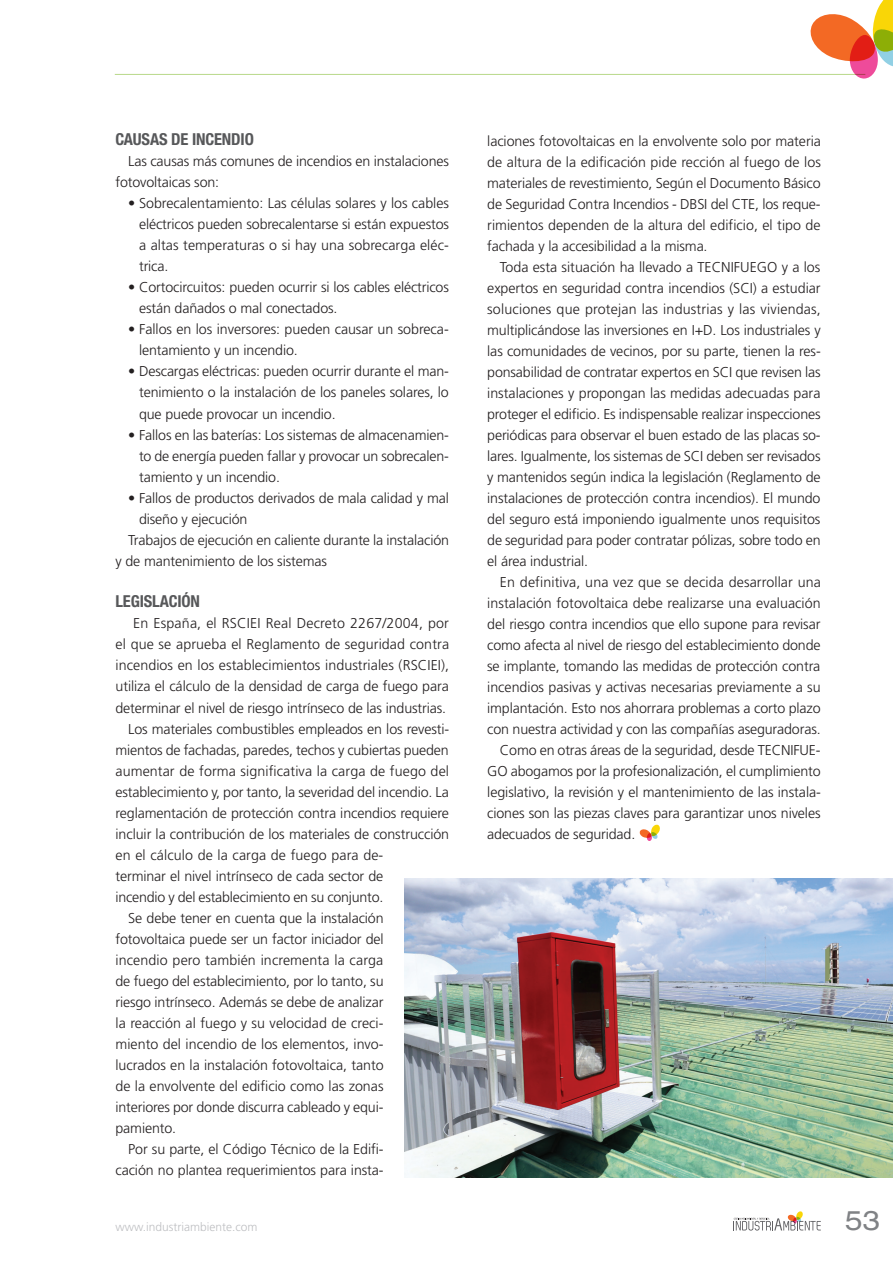
<style>
.page{position:relative;width:893px;height:1263px;background:#fff}
.page>*{position:absolute;margin:0;border:0;box-sizing:border-box;transform-origin:0 0}
.t1{font:expanded 27px "Helvetica Neue LT Std";color:#808285}
.t2{font:700 condensed 16.5px "Helvetica Neue LT Std";letter-spacing:-.01em;color:#57585a}
.t3{font:300 14.25px/21px "Frutiger";letter-spacing:-.01em;color:#231f20;text-align:justify}
.t4{font:300 14.25px "Frutiger";letter-spacing:.01em;color:#231f20}
.t5{font:300 12px "Frutiger";color:#bebfc2}
</style>
<div class="page">
<svg style="left:733px;top:1211px;width:88px;height:19px"></svg>
<hr style="left:115px;top:74px;width:750px;height:1px;background:#b8d989">
<svg style="left:810px;top:0;width:83px;height:79px"></svg>
<svg style="left:639px;top:824px;width:21px;height:17px"></svg>
<img style="left:405px;top:879px;width:488px;height:299px">
<p class="t2" style="left:116px;top:130px;width:140px">CAUSAS DE INCENDIO</p>
<p class="t3" style="left:116px;top:151px;width:335px;text-indent:13px">Las causas más comunes de incendios en instalaciones fotovoltaicas son:</p>
<p class="t3" style="left:139px;top:193px;width:311px;text-indent:-11px">• Sobrecalentamiento: Las células solares y los cables eléctricos pueden sobrecalentarse si están expuestos a altas temperaturas o si hay una sobrecarga eléc&shy;trica.</p>
<p class="t3" style="left:139px;top:277px;width:311px;text-indent:-11px">• Cortocircuitos: pueden ocurrir si los cables eléctricos están dañados o mal conectados.</p>
<p class="t3" style="left:139px;top:319px;width:311px;text-indent:-11px">• Fallos en los inversores: pueden causar un sobreca&shy;lentamiento y un incendio.</p>
<p class="t3" style="left:139px;top:361px;width:311px;text-indent:-11px">• Descargas eléctricas: pueden ocurrir durante el man&shy;tenimiento o la instalación de los paneles solares, lo que puede provocar un incendio.</p>
<p class="t3" style="left:139px;top:424px;width:311px;text-indent:-11px">• Fallos en las baterías: Los sistemas de almacenamien&shy;to de energía pueden fallar y provocar un sobrecalen&shy;tamiento y un incendio.</p>
<p class="t3" style="left:128px;top:487px;width:322px">• Fallos de productos derivados de mala calidad y mal</p>
<p class="t3" style="left:139px;top:508px;width:110px">diseño y ejecución</p>
<p class="t3" style="left:128px;top:529px;width:322px">Trabajos de ejecución en caliente durante la instalación</p>
<p class="t3" style="left:116px;top:550px;width:213px">y de mantenimiento de los sistemas</p>
<p class="t2" style="left:116px;top:592px;width:86px">LEGISLACIÓN</p>
<p class="t4" style="left:133px;top:615px;width:317px">En España, el RSCIEI Real Decreto 2267/2004, por</p>
<p class="t3" style="left:116px;top:634px;width:335px">el que se aprueba el Reglamento de seguridad contra</p>
<p class="t3" style="left:116px;top:655px;width:335px">incendios en los establecimientos industriales (RSCIEI),</p>
<p class="t3" style="left:116px;top:676px;width:335px">utiliza el cálculo de la densidad de carga de fuego para</p>
<p class="t3" style="left:116px;top:697px;width:332px">determinar el nivel de riesgo intrínseco de las industrias.</p>
<p class="t3" style="left:128px;top:718px;width:322px">Los materiales combustibles empleados en los revesti-</p>
<p class="t3" style="left:116px;top:739px;width:335px">mientos de fachadas, paredes, techos y cubiertas pueden</p>
<p class="t3" style="left:116px;top:760px;width:335px">aumentar de forma significativa la carga de fuego del</p>
<p class="t3" style="left:116px;top:781px;width:335px">establecimiento y, por tanto, la severidad del incendio. La</p>
<p class="t3" style="left:116px;top:802px;width:335px">reglamentación de protección contra incendios requiere</p>
<p class="t3" style="left:116px;top:823px;width:335px">incluir la contribución de los materiales de construcción</p>
<p class="t3" style="left:116px;top:844px;width:269px">en el cálculo de la carga de fuego para de-</p>
<p class="t3" style="left:116px;top:865px;width:269px">terminar el nivel intrínseco de cada sector de</p>
<p class="t3" style="left:116px;top:886px;width:269px">incendio y del establecimiento en su conjunto.</p>
<p class="t3" style="left:128px;top:907px;width:257px">Se debe tener en cuenta que la instalación</p>
<p class="t3" style="left:116px;top:928px;width:270px">fotovoltaica puede ser un factor iniciador del</p>
<p class="t4" style="left:116px;top:951px;width:269px">incendio pero también incrementa la carga</p>
<p class="t3" style="left:116px;top:970px;width:270px">de fuego del establecimiento, por lo tanto, su</p>
<p class="t3" style="left:116px;top:991px;width:270px">riesgo intrínseco. Además se debe de analizar</p>
<p class="t3" style="left:116px;top:1012px;width:269px">la reacción al fuego y su velocidad de creci-</p>
<p class="t3" style="left:116px;top:1033px;width:270px">miento del incendio de los elementos, invo-</p>
<p class="t3" style="left:116px;top:1054px;width:270px">lucrados en la instalación fotovoltaica, tanto</p>
<p class="t3" style="left:116px;top:1075px;width:270px">de la envolvente del edificio como las zonas</p>
<p class="t3" style="left:116px;top:1096px;width:269px">interiores por donde discurra cableado y equi-</p>
<p class="t3" style="left:116px;top:1117px;width:62px">pamiento.</p>
<p class="t3" style="left:128px;top:1138px;width:257px">Por su parte, el Código Técnico de la Edifi-</p>
<p class="t3" style="left:115px;top:1159px;width:270px">cación no plantea requerimientos para insta-</p>
<p class="t3" style="left:487px;top:130px;width:335px">laciones fotovoltaicas en la envolvente solo por materia de altura de la edificación pide rección al fuego de los materiales de revestimiento, Según el Documento Básico de Seguridad Contra Incendios - DBSI del CTE, los reque&shy;rimientos dependen de la altura del edificio, el tipo de fachada y la accesibilidad a la misma.</p>
<p class="t3" style="left:487px;top:256px;width:335px;text-indent:13px">Toda esta situación ha llevado a TECNIFUEGO y a los expertos en seguridad contra incendios (SCI) a estudiar soluciones que protejan las industrias y las viviendas, multiplicándose las inversiones en I+D. Los industriales y las comunidades de vecinos, por su parte, tienen la res&shy;ponsabilidad de contratar expertos en SCI que revisen las instalaciones y propongan las medidas adecuadas para proteger el edificio. Es indispensable realizar inspecciones periódicas para observar el buen estado de las placas so&shy;lares. Igualmente, los sistemas de SCI deben ser revisados y mantenidos según indica la legislación (Reglamento de instalaciones de protección contra incendios). El mundo del seguro está imponiendo igualmente unos requisitos de seguridad para poder contratar pólizas, sobre todo en el área industrial.</p>
<p class="t4" style="left:500px;top:574px;width:322px">En definitiva, una vez que se decida desarrollar una</p>
<p class="t3" style="left:487px;top:592px;width:335px">instalación fotovoltaica debe realizarse una evaluación</p>
<p class="t3" style="left:487px;top:613px;width:335px">del riesgo contra incendios que ello supone para revisar</p>
<p class="t3" style="left:487px;top:634px;width:335px">como afecta al nivel de riesgo del establecimiento donde</p>
<p class="t3" style="left:487px;top:655px;width:335px">se implante, tomando las medidas de protección contra</p>
<p class="t3" style="left:487px;top:676px;width:335px">incendios pasivas y activas necesarias previamente a su</p>
<p class="t3" style="left:487px;top:697px;width:335px">implantación. Esto nos ahorrara problemas a corto plazo</p>
<p class="t3" style="left:487px;top:718px;width:335px">con nuestra actividad y con las compañías aseguradoras.</p>
<p class="t3" style="left:500px;top:739px;width:322px">Como en otras áreas de la seguridad, desde TECNIFUE-</p>
<p class="t3" style="left:487px;top:760px;width:335px">GO abogamos por la profesionalización, el cumplimiento</p>
<p class="t3" style="left:487px;top:781px;width:335px">legislativo, la revisión y el mantenimiento de las instala-</p>
<p class="t3" style="left:487px;top:802px;width:335px">ciones son las piezas claves para garantizar unos niveles</p>
<p class="t3" style="left:487px;top:823px;width:150px">adecuados de seguridad.</p>
<p class="t5" style="left:116px;top:1220px;width:144px">www.industriambiente.com</p>
<h1 class="t1" style="left:845px;top:1204px;width:38px">53</h1>
</div>
